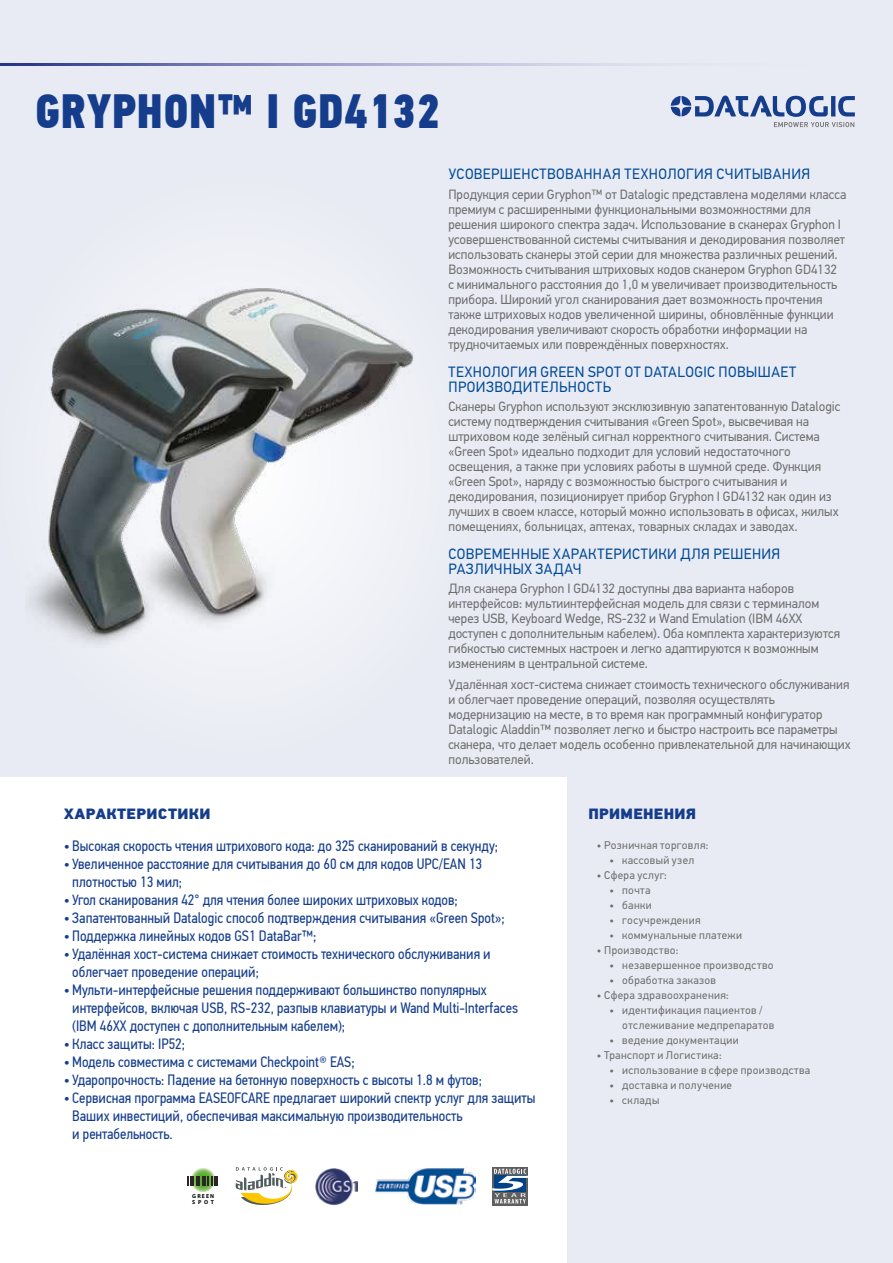
<style>
.page{position:relative;width:893px;height:1263px;background:#e8ebf3}
.page>*{position:absolute;margin:0;border:0;box-sizing:border-box;transform-origin:0 0}
.t1{font:48px "PF Din Text Cond Pro X Black";letter-spacing:.01em;color:#153d8c;scale:.91 1}
.t2{font:15px/18px "PF Din Text Cond Pro";color:#153d8c}
.t3{font:15px/15px "PF Din Text Pro";letter-spacing:.03em;color:#004a99;scale:.96 1}
.t4{font:900 15px "PF Din Text Pro";letter-spacing:.02em;color:#153d8c}
.t5{font:13.5px/15px "PF Din Text Pro";color:#706f6f;scale:.96 1}
.t6{font:11.25px/15px "PF Din Text Pro";letter-spacing:.03em;color:#706f6f}
.t7{font:700 5.7px/5.7px "Myriad Pro";letter-spacing:.2em;color:#000}
</style>
<div class="page">
<svg style="left:0;top:64px;width:645px;height:1px"></svg>
<img style="left:30px;top:288px;width:384px;height:356px">
<svg style="left:671px;top:96px;width:184px;height:31px"></svg>
<div style="left:0;top:777px;width:567px;height:486px;background:#fff"></div>
<svg style="left:236px;top:1167px;width:62px;height:38px"></svg>
<img style="left:315px;top:1168px;width:43px;height:37px">
<svg style="left:190px;top:1167px;width:25px;height:25px"></svg>
<svg style="left:187px;top:1176px;width:7px;height:10px"></svg>
<hr style="left:196px;top:1176px;width:4px;height:10px;background:#2b2523">
<svg style="left:202px;top:1176px;width:16px;height:10px"></svg>
<svg style="left:492px;top:1167px;width:36px;height:38px"></svg>
<svg style="left:492px;top:1169px;width:36px;height:34px"></svg>
<img style="left:375px;top:1168px;width:101px;height:36px">
<h1 class="t1" style="left:35px;top:81px;width:447px">GRYPHON™ I GD4132</h1>
<p class="t3" style="left:448px;top:167px;width:378px">УСОВЕРШЕНСТВОВАННАЯ ТЕХНОЛОГИЯ СЧИТЫВАНИЯ</p>
<p class="t5" style="left:448px;top:187px;width:416px">Продукция серии Gryphon™ от Datalogic представлена моделями класса премиум с расширенными функциональными возможностями для решения широкого спектра задач. Использование в сканерах Gryphon I усовершенствованной системы считывания и декодирования позволяет использовать сканеры этой серии для множества различных решений.<br>Возможность считывания штриховых кодов сканером Gryphon GD4132<br>с минимального расстояния до 1,0 м увеличивает производительность прибора. Широкий угол сканирования дает возможность прочтения также штриховых кодов увеличенной ширины, обновлённые функции декодирования увеличивают скорость обработки информации на трудночитаемых или повреждённых поверхностях.</p>
<p class="t3" style="left:448px;top:364px;width:364px">ТЕХНОЛОГИЯ GREEN SPOT ОТ DATALOGIC ПОВЫШАЕТ<br>ПРОИЗВОДИТЕЛЬНОСТЬ</p>
<p class="t5" style="left:448px;top:399px;width:410px">Сканеры Gryphon используют эксклюзивную запатентованную Datalogic систему подтверждения считывания «Green Spot», высвечивая на штриховом коде зелёный сигнал корректного считывания. Система «Green Spot» идеально подходит для условий недостаточного освещения, а также при условиях работы в шумной среде. Функция «Green Spot», наряду с возможностью быстрого считывания и декодирования, позиционирует прибор Gryphon I GD4132 как один из лучших в своем классе, который можно использовать в офисах, жилых помещениях, больницах, аптеках, товарных складах и заводах.</p>
<p class="t3" style="left:448px;top:546px;width:347px">СОВРЕМЕННЫЕ ХАРАКТЕРИСТИКИ ДЛЯ РЕШЕНИЯ<br>РАЗЛИЧНЫХ ЗАДАЧ</p>
<p class="t5" style="left:448px;top:581px;width:410px">Для сканера Gryphon I GD4132 доступны два варианта наборов интерфейсов: мультиинтерфейсная модель для связи с терминалом через USB, Keyboard Wedge, RS-232 и Wand Emulation (IBM 46XX доступен с дополнительным кабелем). Оба комплекта характеризуются гибкостью системных настроек и легко адаптируются к возможным изменениям в центральной системе.</p>
<p class="t5" style="left:448px;top:677px;width:421px">Удалённая хост-система снижает стоимость технического обслуживания и облегчает проведение операций, позволяя осуществлять модернизацию на месте, в то время как программный конфигуратор Datalogic Aladdin™ позволяет легко и быстро настроить все параметры сканера, что делает модель особенно привлекательной для начинающих пользователей.</p>
<p class="t4" style="left:64px;top:804px;width:148px">ХАРАКТЕРИСТИКИ</p>
<p class="t2" style="left:64px;top:836px;width:436px">• Высокая скорость чтения штрихового кода: до 325 сканирований в секунду;</p>
<p class="t2" style="left:72px;top:854px;width:411px;text-indent:-9px">• Увеличенное расстояние для считывания до 60 см для кодов UPC/EAN 13 плотностью 13 мил;</p>
<p class="t2" style="left:64px;top:890px;width:395px">• Угол сканирования 42° для чтения более широких штриховых кодов;</p>
<p class="t2" style="left:64px;top:908px;width:442px">• Запатентованный Datalogic способ подтверждения считывания «Green Spot»;</p>
<p class="t2" style="left:64px;top:926px;width:254px">• Поддержка линейных кодов GS1 DataBar™;</p>
<p class="t2" style="left:72px;top:944px;width:420px;text-indent:-9px">• Удалённая хост-система снижает стоимость технического обслуживания и облегчает проведение операций;</p>
<p class="t2" style="left:72px;top:980px;width:447px;text-indent:-9px">• Мульти-интерфейсные решения поддерживают большинство популярных интерфейсов, включая USB, RS-232, разпыв клавиатуры и Wand Multi-Interfaces (IBM 46XX доступен с дополнительным кабелем);</p>
<p class="t2" style="left:64px;top:1034px;width:123px">• Класс защиты: IP52;</p>
<p class="t2" style="left:64px;top:1052px;width:292px">• Модель совместима с системами Checkpoint® EAS;</p>
<p class="t2" style="left:64px;top:1070px;width:420px">• Ударопрочность: Падение на бетонную поверхность с высоты 1.8 м футов;</p>
<p class="t2" style="left:72px;top:1088px;width:465px;text-indent:-9px">• Сервисная программа EASEOFCARE предлагает широкий спектр услуг для защиты<br>Ваших инвестиций, обеспечивая максимальную производительность<br>и рентабельность.</p>
<p class="t7" style="left:192px;top:1193px;width:23px">GREEN<br>SPOT</p>
<p class="t4" style="left:588px;top:804px;width:109px">ПРИМЕНЕНИЯ</p>
<p class="t6" style="left:597px;top:838px;width:113px">• Розничная торговля:</p>
<p class="t6" style="left:609px;top:853px;width:86px">• кассовый узел</p>
<p class="t6" style="left:597px;top:868px;width:72px">• Сфера услуг:</p>
<p class="t6" style="left:609px;top:883px;width:43px">• почта</p>
<p class="t6" style="left:609px;top:898px;width:44px">• банки</p>
<p class="t6" style="left:609px;top:913px;width:93px">• госучреждения</p>
<p class="t6" style="left:609px;top:928px;width:134px">• коммунальные платежи</p>
<p class="t6" style="left:597px;top:943px;width:83px">• Производство:</p>
<p class="t6" style="left:609px;top:958px;width:165px">• незавершенное производство</p>
<p class="t6" style="left:609px;top:973px;width:108px">• обработка заказов</p>
<p class="t6" style="left:597px;top:988px;width:134px">• Сфера здравоохранения:</p>
<p class="t6" style="left:622px;top:1003px;width:154px;text-indent:-13px">• идентификация пациентов / отслеживание медпрепаратов</p>
<p class="t6" style="left:609px;top:1033px;width:131px">• ведение документации</p>
<p class="t6" style="left:597px;top:1048px;width:126px">• Транспорт и Логистика:</p>
<p class="t6" style="left:609px;top:1063px;width:202px">• использование в сфере производства</p>
<p class="t6" style="left:609px;top:1078px;width:124px">• доставка и получение</p>
<p class="t6" style="left:609px;top:1093px;width:51px">• склады</p>
</div>
